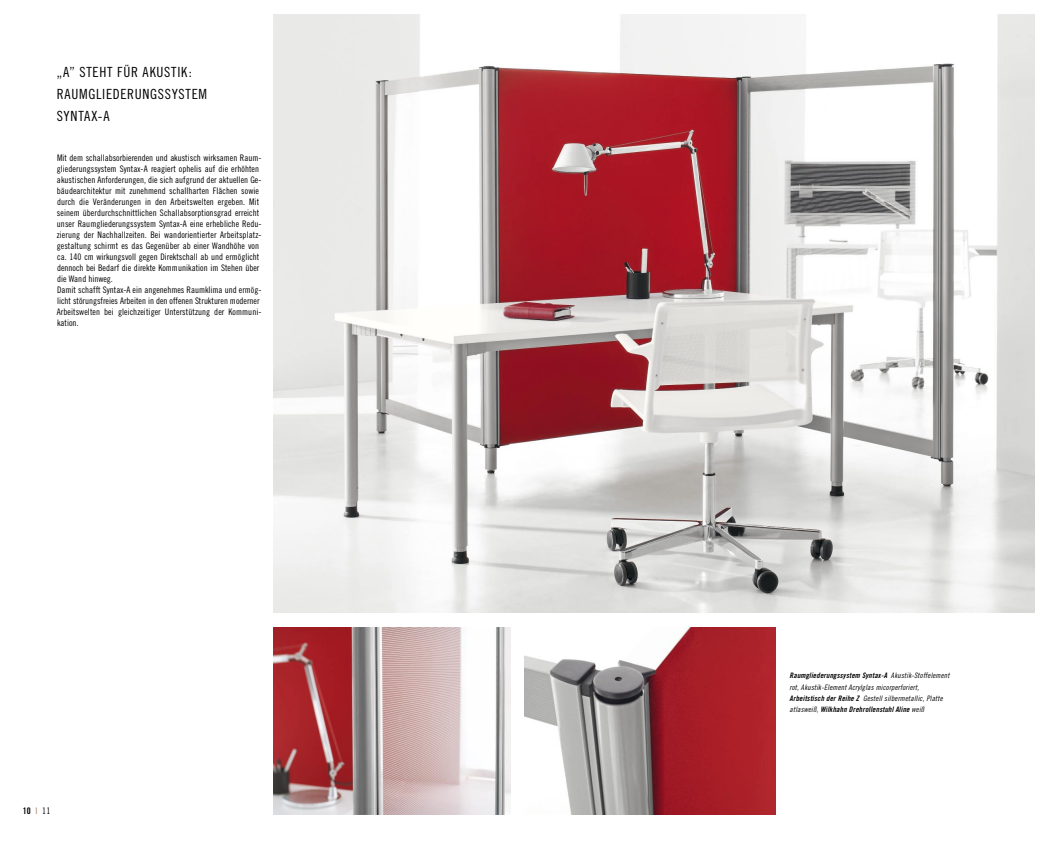
<style>
.page{position:relative;width:1049px;height:842px;background:#fff}
.page>*{position:absolute;margin:0;border:0;box-sizing:border-box;transform-origin:0 0}
.t1{font:14px/22px "Trade Gothic Cond Eighteen";letter-spacing:.05em;color:#000}
.t2{font:9px/11px "Trade Gothic Cond Eighteen";letter-spacing:.005em;color:#000}
.t3{font:9px "Trade Gothic Bold Cond Twenty";color:#000}
.t4{font:7.5px/11px "Trade Gothic Cond Eighteen Obl";letter-spacing:.025em;color:#000}
.t5{font:7.5px "Trade Gothic Bold Cond Twenty Obl";letter-spacing:.025em;color:#000}
.s1{font-family:"Trade Gothic Cond Eighteen";color:#a47b64}
.s2{font-family:"Trade Gothic Cond Eighteen"}
.s3{font-family:"Trade Gothic Cond Eighteen Obl"}
.s4{font-family:"Trade Gothic Bold Cond Twenty Obl"}
</style>
<div class="page">
<img style="left:274px;top:627px;width:236px;height:187px">
<img style="left:274px;top:15px;width:761px;height:597px">
<img style="left:524px;top:627px;width:251px;height:187px">
<h1 class="t1" style="left:57px;top:61px;width:152px">„A” STEHT FÜR AKUSTIK:<br>RAUMGLIEDERUNGSSYSTEM<br>SYNTAX-A</h1>
<p class="t2" style="left:57px;top:153px;width:206px">Mit dem schallabsorbierenden und akustisch wirksamen Raum&shy;gliederungssystem Syntax-A reagiert ophelis auf die erhöhten akustischen Anforderungen, die sich aufgrund der aktuellen Ge&shy;bäudearchitektur mit zunehmend schallharten Flächen sowie durch die Veränderungen in den Arbeitswelten ergeben. Mit seinem überdurchschnittlichen Schallabsorptionsgrad erreicht unser Raumgliederungssystem Syntax-A eine erhebliche Redu&shy;zierung der Nachhallzeiten. Bei wandorientierter Arbeitsplatz&shy;gestaltung schirmt es das Gegenüber ab einer Wandhöhe von ca. 140 cm wirkungsvoll gegen Direktschall ab und ermöglicht dennoch bei Bedarf die direkte Kommunikation im Stehen über die Wand hinweg.<br>Damit schafft Syntax-A ein angenehmes Raumklima und ermög&shy;licht störungsfreies Arbeiten in den offenen Strukturen moderner Arbeitswelten bei gleichzeitiger Unterstützung der Kommuni&shy;kation.</p>
<p class="t3" style="left:23px;top:805px;width:29px">10 <span class="s1">I</span> <span class="s2">11</span></p>
<p class="t5" style="left:789px;top:671px;width:161px">Raumgliederungssystem Syntax-A <span class="s3">Akustik-Stoffelement</span></p>
<p class="t4" style="left:789px;top:681px;width:155px">rot, Akustik-Element Acrylglas micorperforiert,<br><span class="s4">Arbeitstisch der Reihe Z</span> Gestell silbermetallic, Platte</p>
<p class="t5" style="left:789px;top:704px;width:136px"><span class="s3">atlasweiß,</span> Wilkhahn Drehrollenstuhl Aline <span class="s3">weiß</span></p>
</div>
